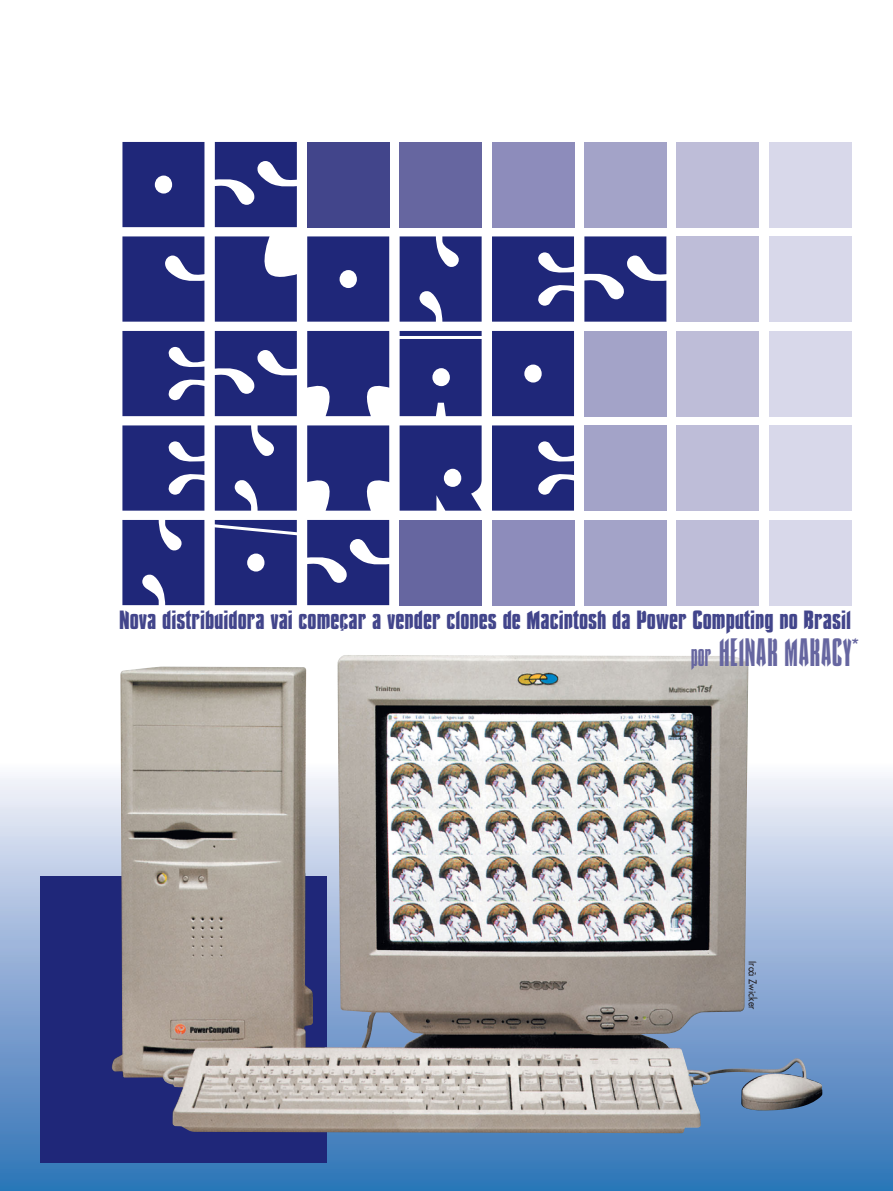
<style>
.page{position:relative;width:893px;height:1191px;background:#fff}
.page>*{position:absolute;margin:0;border:0;box-sizing:border-box;transform-origin:0 0}
.t1{font:120px/94.5px "Pinups";color:#1f2779;text-align:justify;scale:.96 1}
.t2{font:300 36px "Compacta Vitima";color:#6666a0}
.t3{font:700 24px "Compacta Vitima";color:#42458b}
.t4{font:10.5px "Futura Vitima";color:#231f1f;scale:.87 1}
.s1{color:#42458b}
.s2{color:#6666a0}
.s3{color:#8d8cbb}
.s4{color:#a3a3c8}
.s5{color:#bebdd8}
.s6{color:#d8d8ea}
.s7{font-size:27px}
</style>
<div class="page">
<div style="left:0;top:1184px;width:892px;height:7px;background:#2878b8"></div>
<div style="left:0;top:1180px;width:892px;height:8px;background:#2c78b8"></div>
<div style="left:0;top:1174px;width:892px;height:7px;background:#3179b9"></div>
<div style="left:0;top:1168px;width:892px;height:7px;background:#347aba"></div>
<div style="left:0;top:1161px;width:892px;height:8px;background:#387cba"></div>
<div style="left:0;top:1155px;width:892px;height:8px;background:#3d7ebc"></div>
<div style="left:0;top:1149px;width:892px;height:7px;background:#407fbc"></div>
<div style="left:0;top:1143px;width:892px;height:7px;background:#4380bd"></div>
<div style="left:0;top:1136px;width:892px;height:8px;background:#4681be"></div>
<div style="left:0;top:1128px;width:892px;height:8px;background:#4c83be"></div>
<div style="left:0;top:1122px;width:892px;height:7px;background:#4e85c0"></div>
<div style="left:0;top:1116px;width:892px;height:7px;background:#5186c1"></div>
<div style="left:0;top:1109px;width:892px;height:8px;background:#5487c1"></div>
<div style="left:0;top:1101px;width:892px;height:8px;background:#5889c2"></div>
<div style="left:0;top:1095px;width:892px;height:7px;background:#5b8bc4"></div>
<div style="left:0;top:1089px;width:892px;height:7px;background:#5e8dc5"></div>
<div style="left:0;top:1082px;width:892px;height:8px;background:#618ec5"></div>
<div style="left:0;top:1074px;width:892px;height:8px;background:#648fc6"></div>
<div style="left:0;top:1068px;width:892px;height:7px;background:#6792c8"></div>
<div style="left:0;top:1062px;width:892px;height:7px;background:#6a94c8"></div>
<div style="left:0;top:1055px;width:892px;height:8px;background:#6c94c8"></div>
<div style="left:0;top:1047px;width:892px;height:8px;background:#7097cb"></div>
<div style="left:0;top:1041px;width:892px;height:7px;background:#7398cb"></div>
<div style="left:0;top:1035px;width:892px;height:7px;background:#769bcd"></div>
<div style="left:0;top:1028px;width:892px;height:8px;background:#789cce"></div>
<div style="left:0;top:1020px;width:892px;height:8px;background:#7c9fcf"></div>
<div style="left:0;top:1014px;width:892px;height:7px;background:#7e9fcf"></div>
<div style="left:0;top:1008px;width:892px;height:7px;background:#81a1d1"></div>
<div style="left:0;top:1001px;width:892px;height:8px;background:#84a3d2"></div>
<div style="left:0;top:993px;width:892px;height:8px;background:#87a6d3"></div>
<div style="left:0;top:987px;width:892px;height:7px;background:#8aa7d4"></div>
<div style="left:0;top:981px;width:892px;height:7px;background:#8caad4"></div>
<div style="left:0;top:974px;width:892px;height:8px;background:#90acd6"></div>
<div style="left:0;top:966px;width:892px;height:8px;background:#94add7"></div>
<div style="left:0;top:960px;width:892px;height:7px;background:#96afd7"></div>
<div style="left:0;top:953px;width:892px;height:8px;background:#98b2d8"></div>
<div style="left:0;top:947px;width:892px;height:8px;background:#9cb4db"></div>
<div style="left:0;top:939px;width:892px;height:8px;background:#9fb6dc"></div>
<div style="left:0;top:933px;width:892px;height:7px;background:#a1b9dd"></div>
<div style="left:0;top:926px;width:892px;height:8px;background:#a4badd"></div>
<div style="left:0;top:918px;width:892px;height:8px;background:#a9bee0"></div>
<div style="left:0;top:912px;width:892px;height:8px;background:#acbee0"></div>
<div style="left:0;top:906px;width:892px;height:7px;background:#afc2e0"></div>
<div style="left:0;top:899px;width:892px;height:8px;background:#b2c4e2"></div>
<div style="left:0;top:891px;width:892px;height:8px;background:#b6c7e4"></div>
<div style="left:0;top:885px;width:892px;height:8px;background:#b9c8e5"></div>
<div style="left:0;top:879px;width:892px;height:7px;background:#bccbe6"></div>
<div style="left:0;top:872px;width:892px;height:8px;background:#becde7"></div>
<div style="left:0;top:866px;width:892px;height:8px;background:#c2cfe8"></div>
<div style="left:0;top:860px;width:892px;height:8px;background:#c5d2ea"></div>
<div style="left:0;top:854px;width:892px;height:7px;background:#c8d4eb"></div>
<div style="left:0;top:847px;width:892px;height:8px;background:#cbd6ec"></div>
<div style="left:0;top:839px;width:892px;height:8px;background:#cfdaed"></div>
<div style="left:0;top:833px;width:892px;height:8px;background:#d2dbee"></div>
<div style="left:0;top:829px;width:892px;height:7px;background:#d6deef"></div>
<div style="left:0;top:823px;width:892px;height:7px;background:#d8e0f0"></div>
<div style="left:0;top:816px;width:892px;height:8px;background:#dce3f1"></div>
<div style="left:0;top:808px;width:892px;height:8px;background:#e0e6f2"></div>
<div style="left:0;top:802px;width:892px;height:7px;background:#e5e9f4"></div>
<div style="left:0;top:796px;width:892px;height:7px;background:#e8ecf6"></div>
<div style="left:0;top:789px;width:892px;height:8px;background:#ebeef7"></div>
<div style="left:0;top:781px;width:892px;height:8px;background:#eef1f8"></div>
<div style="left:0;top:775px;width:892px;height:7px;background:#f1f4f9"></div>
<div style="left:0;top:771px;width:892px;height:7px;background:#f6f7fc"></div>
<div style="left:0;top:764px;width:892px;height:8px;background:#f9fafd"></div>
<div style="left:0;top:762px;width:892px;height:6px;background:#fdfdfe"></div>
<div style="left:40px;top:876px;width:286px;height:286px;background:#1f2779"></div>
<img style="left:112px;top:655px;width:710px;height:478px">
<h1 class="t1" style="left:122px;top:139px;width:771px">OS<span class="s1">∏</span><span class="s2">∏</span><span class="s3">∏</span><span class="s4">∏</span><span class="s5">∏</span><span class="s6">∏ </span>CLONES<span class="s5">∏</span><span class="s6">∏ </span>ESTAO<span class="s4">∏</span><span class="s5">∏</span><span class="s6">∏ </span>ENTRE<span class="s4">∏</span><span class="s5">∏</span><span class="s6">∏</span></h1>
<h1 class="t1" style="left:122px;top:517px;width:771px">NOS<span class="s2">∏</span><span class="s3">∏</span><span class="s4">∏</span><span class="s5">∏</span><span class="s6">∏</span></h1>
<p class="t3" style="left:119px;top:610px;width:733px">Nova distribuidora vai começar a vender clones de Macintosh da Power Computing no Brasil</p>
<h2 class="t2" style="left:690px;top:639px;width:169px"><span class="s7">por</span> HEINAR MARACY<sup>*</sup></h2>
<p class="t4" style="left:757px;top:961px;width:57px;rotate:90deg">Iroã Zwicker</p>
</div>
